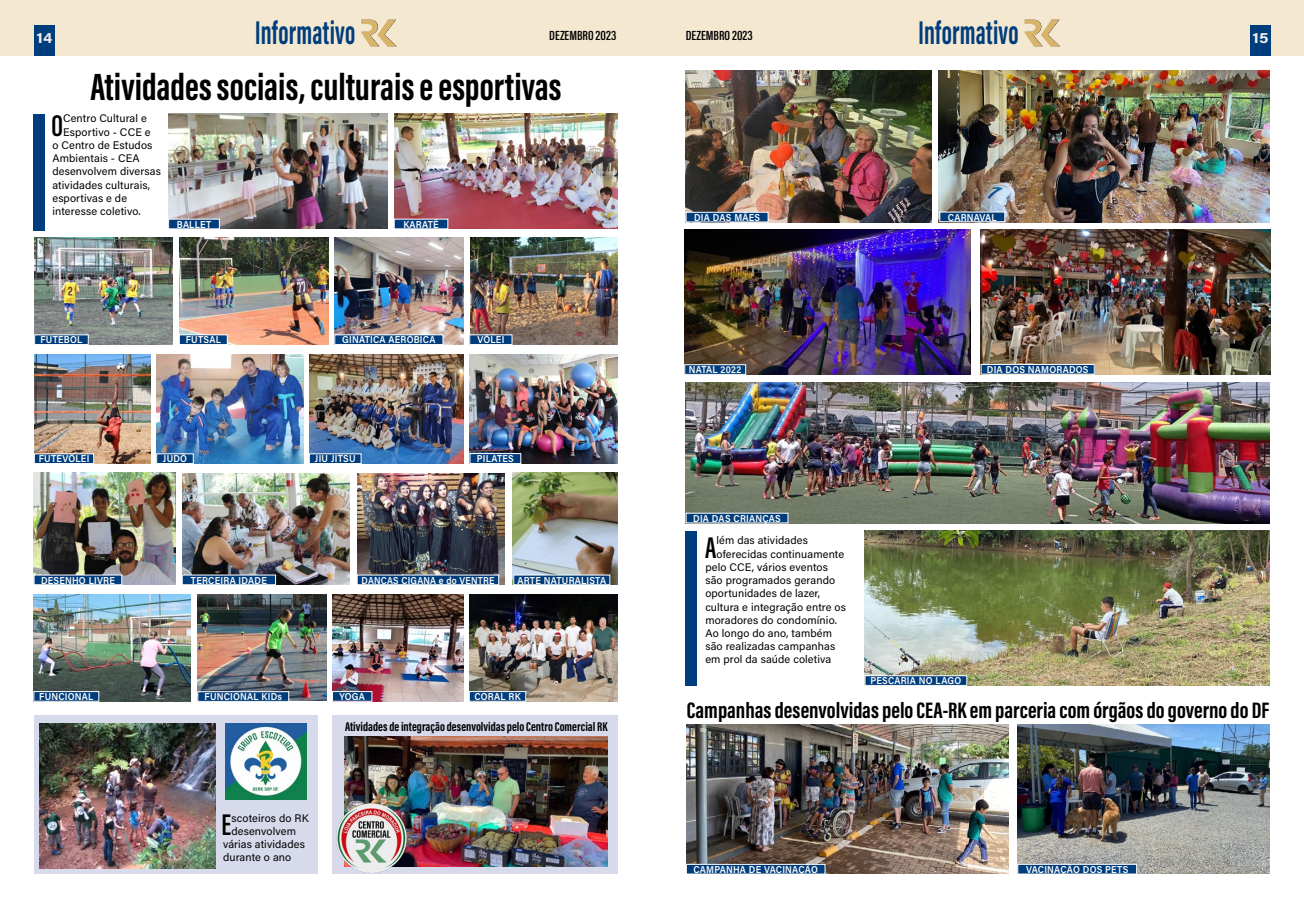
<style>
.page{position:relative;width:1304px;height:908px;background:#fff}
.page>*{position:absolute;margin:0;border:0;box-sizing:border-box;transform-origin:0 0}
.t1{font:700 39px "Acumin Pro Extra Cond";color:#000}
.t2{font:700 33.8px "Acumin Pro Extra Cond";letter-spacing:.01em;color:#003d7c;scale:.83 1}
.t3{font:600 30.8px "Acumin Pro Extra Cond";color:#000}
.t4{font:700 23px "Acumin Pro Extra Cond";color:#000;scale:1.06 1}
.t5{font:700 15px "Acumin Pro";color:#ededed;scale:1.1 1}
.t6{font:600 13.6px "Acumin Pro Extra Cond";color:#000;scale:1.1 1}
.t7{font:700 13px "Acumin Pro Extra Cond";color:#000;scale:1.05 1}
.t8{font:11px "Acumin Pro";letter-spacing:.01em;color:#000}
.t9{font:600 10px "Acumin Pro";letter-spacing:.025em;color:#fff;scale:.9 1}
.t10{font:600 10px "Acumin Pro";letter-spacing:.025em;color:#fff;scale:.87 1}
</style>
<div class="page">
<div style="left:0;top:0;width:652px;height:56px;background:#f4e8d1"></div>
<div style="left:652px;top:0;width:652px;height:56px;background:#f4e8d1"></div>
<svg style="left:361px;top:19px;width:36px;height:27px"></svg>
<svg style="left:1024px;top:19px;width:36px;height:27px"></svg>
<div style="left:34px;top:26px;width:21px;height:30px;background:#003d7c"></div>
<div style="left:1250px;top:26px;width:21px;height:30px;background:#003d7c"></div>
<img style="left:157px;top:354px;width:146px;height:109px">
<img style="left:470px;top:238px;width:148px;height:106px">
<img style="left:168px;top:114px;width:220px;height:115px">
<div style="left:34px;top:715px;width:283px;height:158px;background:#d7daeb"></div>
<div style="left:332px;top:715px;width:286px;height:158px;background:#d7daeb"></div>
<img style="left:686px;top:382px;width:584px;height:141px">
<div style="left:157px;top:453px;width:36px;height:10px;background:#003d7c"></div>
<div style="left:470px;top:335px;width:42px;height:9px;background:#003d7c"></div>
<img style="left:686px;top:724px;width:322px;height:149px">
<img style="left:1018px;top:724px;width:252px;height:149px">
<img style="left:686px;top:71px;width:245px;height:151px">
<img style="left:938px;top:71px;width:332px;height:151px">
<img style="left:182px;top:473px;width:168px;height:111px">
<img style="left:981px;top:229px;width:290px;height:145px">
<img style="left:685px;top:229px;width:286px;height:145px">
<img style="left:512px;top:472px;width:106px;height:112px">
<img style="left:345px;top:736px;width:263px;height:130px">
<img style="left:35px;top:238px;width:138px;height:106px">
<img style="left:394px;top:114px;width:224px;height:115px">
<img style="left:40px;top:723px;width:175px;height:144px">
<img style="left:470px;top:354px;width:148px;height:109px">
<img style="left:865px;top:530px;width:405px;height:155px">
<div style="left:470px;top:453px;width:51px;height:10px;background:#003d7c"></div>
<div style="left:470px;top:453px;width:51px;height:10px;border:1px solid #fff"></div>
<div style="left:35px;top:335px;width:53px;height:9px;background:#003d7c"></div>
<div style="left:35px;top:334px;width:53px;height:10px;border:1px solid #fff"></div>
<div style="left:394px;top:219px;width:54px;height:10px;background:#003d7c"></div>
<div style="left:514px;top:574px;width:96px;height:10px;background:#003d7c"></div>
<div style="left:514px;top:574px;width:96px;height:10px;border:1px solid #fff"></div>
<div style="left:182px;top:574px;width:94px;height:10px;background:#003d7c"></div>
<div style="left:686px;top:212px;width:82px;height:10px;background:#003d7c"></div>
<div style="left:686px;top:212px;width:82px;height:10px;border:1px solid #fff"></div>
<div style="left:981px;top:364px;width:113px;height:10px;background:#003d7c"></div>
<div style="left:981px;top:364px;width:113px;height:10px;border:1px solid #fff"></div>
<div style="left:686px;top:513px;width:102px;height:9px;background:#003d7c"></div>
<div style="left:686px;top:863px;width:139px;height:10px;background:#003d7c"></div>
<div style="left:686px;top:863px;width:139px;height:10px;border:1px solid #fff"></div>
<div style="left:1018px;top:863px;width:119px;height:10px;background:#003d7c"></div>
<div style="left:1018px;top:863px;width:119px;height:10px;border:1px solid #fff"></div>
<div style="left:865px;top:675px;width:102px;height:10px;background:#003d7c"></div>
<div style="left:865px;top:675px;width:102px;height:10px;border:1px solid #fff"></div>
<div style="left:940px;top:212px;width:65px;height:10px;background:#003d7c"></div>
<div style="left:940px;top:212px;width:65px;height:10px;border:1px solid #fff"></div>
<div style="left:685px;top:364px;width:61px;height:10px;background:#003d7c"></div>
<div style="left:685px;top:364px;width:61px;height:10px;border:1px solid #fff"></div>
<div style="left:686px;top:530px;width:11px;height:155px;background:#003d7c"></div>
<img style="left:34px;top:354px;width:116px;height:109px">
<img style="left:198px;top:594px;width:128px;height:105px">
<div style="left:198px;top:691px;width:91px;height:10px;background:#003d7c"></div>
<div style="left:198px;top:691px;width:91px;height:10px;border:1px solid #fff"></div>
<div style="left:34px;top:453px;width:60px;height:10px;background:#003d7c"></div>
<div style="left:34px;top:453px;width:60px;height:10px;border:1px solid #fff"></div>
<img style="left:34px;top:594px;width:156px;height:107px">
<div style="left:34px;top:691px;width:65px;height:10px;background:#003d7c"></div>
<div style="left:34px;top:691px;width:65px;height:10px;border:1px solid #fff"></div>
<div style="left:169px;top:219px;width:50px;height:10px;background:#003d7c"></div>
<div style="left:33px;top:114px;width:12px;height:116px;background:#003d7c"></div>
<img style="left:336px;top:801px;width:71px;height:72px">
<img style="left:225px;top:723px;width:81px;height:76px">
<img style="left:34px;top:472px;width:141px;height:112px">
<img style="left:332px;top:594px;width:131px;height:106px">
<img style="left:334px;top:237px;width:129px;height:107px">
<img style="left:470px;top:594px;width:148px;height:107px">
<div style="left:332px;top:691px;width:40px;height:10px;background:#003d7c"></div>
<div style="left:332px;top:691px;width:40px;height:10px;border:1px solid #fff"></div>
<div style="left:335px;top:335px;width:108px;height:9px;background:#003d7c"></div>
<div style="left:335px;top:334px;width:108px;height:10px;border:1px solid #fff"></div>
<div style="left:469px;top:691px;width:57px;height:10px;background:#003d7c"></div>
<div style="left:469px;top:691px;width:57px;height:10px;border:1px solid #fff"></div>
<div style="left:34px;top:574px;width:88px;height:10px;background:#003d7c"></div>
<img style="left:179px;top:238px;width:149px;height:106px">
<div style="left:179px;top:335px;width:48px;height:9px;background:#003d7c"></div>
<div style="left:179px;top:334px;width:48px;height:10px;border:1px solid #fff"></div>
<img style="left:358px;top:473px;width:147px;height:111px">
<img style="left:309px;top:354px;width:154px;height:109px">
<div style="left:357px;top:574px;width:142px;height:10px;background:#003d7c"></div>
<div style="left:309px;top:453px;width:52px;height:10px;background:#003d7c"></div>
<h3 class="t5" style="left:36px;top:28px;width:16px">14</h3>
<h2 class="t2" style="left:255px;top:12px;width:122px">Informativo</h2>
<p class="t6" style="left:549px;top:27px;width:63px">DEZEMBRO 2023</p>
<p class="t6" style="left:686px;top:27px;width:63px">DEZEMBRO 2023</p>
<h2 class="t2" style="left:918px;top:12px;width:122px">Informativo</h2>
<h1 class="t1" style="left:90px;top:62px;width:473px">Atividades sociais, culturais e esportivas</h1>
<h3 class="t3" style="left:51px;top:106px;width:13px">O</h3>
<p class="t8" style="left:63px;top:111px;width:85px">Centro Cultural e</p>
<p class="t8" style="left:63px;top:124px;width:89px">Esportivo - CCE e</p>
<p class="t8" style="left:52px;top:137px;width:102px">o Centro de Estudos</p>
<p class="t8" style="left:52px;top:150px;width:89px">Ambientais - CEA</p>
<p class="t8" style="left:52px;top:164px;width:110px">desenvolvem diversas</p>
<p class="t8" style="left:52px;top:177px;width:99px">atividades culturais,</p>
<p class="t8" style="left:52px;top:190px;width:76px">esportivas e de</p>
<p class="t8" style="left:52px;top:203px;width:90px">interesse coletivo.</p>
<p class="t9" style="left:177px;top:217px;width:40px">BALLET</p>
<p class="t9" style="left:403px;top:217px;width:41px">KARATÊ</p>
<p class="t9" style="left:40px;top:333px;width:48px">FUTEBOL</p>
<p class="t9" style="left:186px;top:333px;width:41px">FUTSAL</p>
<p class="t9" style="left:342px;top:333px;width:105px">GINÁTICA AERÓBICA</p>
<p class="t9" style="left:477px;top:333px;width:31px">VÔLEI</p>
<p class="t9" style="left:39px;top:451px;width:58px">FUTEVÔLEI</p>
<p class="t9" style="left:163px;top:451px;width:28px">JUDÔ</p>
<p class="t9" style="left:315px;top:451px;width:47px">JIU JITSU</p>
<p class="t9" style="left:477px;top:451px;width:43px">PILATES</p>
<p class="t9" style="left:41px;top:572px;width:84px">DESENHO LIVRE</p>
<p class="t10" style="left:362px;top:572px;width:154px">DANÇAS CIGANA e do VENTRE</p>
<p class="t9" style="left:191px;top:572px;width:86px">TERCEIRA IDADE</p>
<p class="t9" style="left:517px;top:572px;width:100px">ARTE NATURALISTA</p>
<p class="t9" style="left:694px;top:210px;width:75px">DIA DAS MÃES</p>
<p class="t9" style="left:948px;top:210px;width:56px">CARNAVAL</p>
<p class="t9" style="left:689px;top:362px;width:60px">NATAL 2022</p>
<p class="t9" style="left:987px;top:362px;width:114px">DIA DOS NAMORADOS</p>
<p class="t9" style="left:693px;top:511px;width:99px">DIA DAS CRIANÇAS</p>
<h3 class="t3" style="left:705px;top:528px;width:13px">A</h3>
<p class="t8" style="left:716px;top:532px;width:93px">lém das atividades</p>
<p class="t8" style="left:716px;top:546px;width:129px">oferecidas continuamente</p>
<p class="t8" style="left:705px;top:559px;width:124px">pelo CCE, vários eventos</p>
<p class="t8" style="left:705px;top:572px;width:131px">são programados gerando</p>
<p class="t8" style="left:705px;top:585px;width:116px">oportunidades de lazer,</p>
<p class="t8" style="left:705px;top:598px;width:142px">cultura e integração entre os</p>
<p class="t8" style="left:705px;top:612px;width:133px">moradores do condomínio.</p>
<p class="t8" style="left:705px;top:625px;width:128px">Ao longo do ano, também</p>
<p class="t8" style="left:705px;top:638px;width:131px">são realizadas campanhas</p>
<p class="t8" style="left:705px;top:651px;width:127px">em prol da saúde coletiva</p>
<p class="t9" style="left:870px;top:673px;width:102px">PESCARIA NO LAGO</p>
<h3 class="t5" style="left:1252px;top:28px;width:16px">15</h3>
<p class="t9" style="left:39px;top:689px;width:62px">FUNCIONAL</p>
<p class="t9" style="left:205px;top:689px;width:88px">FUNCIONAL KIDs</p>
<p class="t9" style="left:339px;top:689px;width:30px">YOGA</p>
<p class="t9" style="left:474px;top:689px;width:53px">CORAL RK</p>
<p class="t7" style="left:345px;top:718px;width:251px">Atividades de integração desenvolvidas pelo Centro Comercial RK</p>
<h3 class="t3" style="left:222px;top:805px;width:11px">E</h3>
<p class="t8" style="left:231px;top:809px;width:79px">scoteiros do RK</p>
<p class="t8" style="left:231px;top:822px;width:66px">desenvolvem</p>
<p class="t8" style="left:223px;top:836px;width:84px">várias atividades</p>
<p class="t8" style="left:223px;top:849px;width:70px">durante o ano</p>
<h3 class="t4" style="left:687px;top:696px;width:551px">Campanhas desenvolvidas pelo CEA-RK em parceria com órgãos do governo do DF</h3>
<p class="t9" style="left:693px;top:862px;width:140px">CAMPANHA DE VACINAÇÃO</p>
<p class="t9" style="left:1026px;top:862px;width:115px">VACINAÇÃO DOS PETS</p>
</div>
